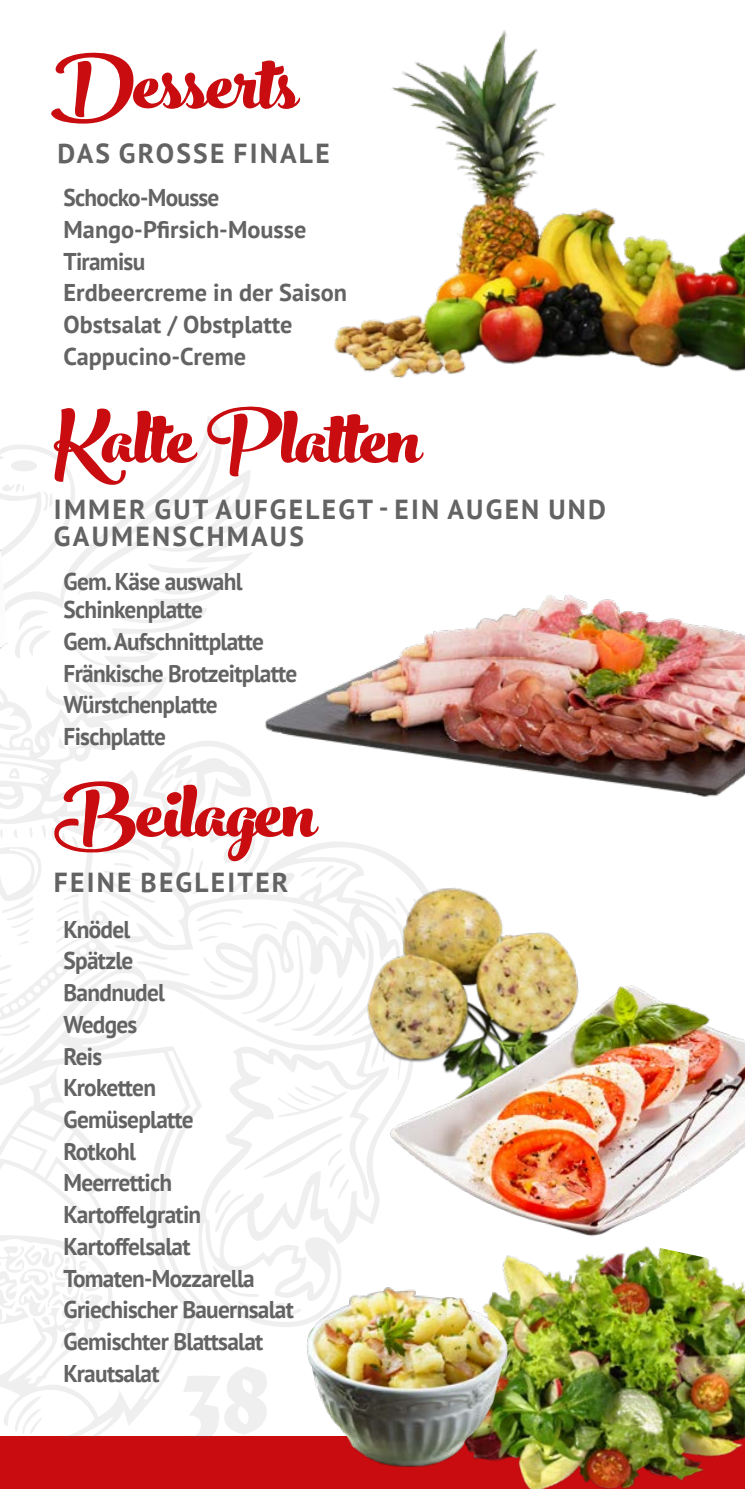
<style>
.page{position:relative;width:745px;height:1489px;background:#fff}
.page>*{position:absolute;margin:0;border:0;box-sizing:border-box;transform-origin:0 0}
.t1{font:700 110px "Peachesand Cream";color:#c90c0f}
.t2{font:700 27.5px/27.2px "PT Sans";letter-spacing:.08em;color:#646363}
.t3{font:700 24.25px/31.8px "PT Sans";letter-spacing:-.03em;color:#646363;scale:.96 1}
.t4{font:700 24.25px/31.8px "PT Sans";color:#646363;scale:.96 1}
</style>
<div class="page">
<div style="left:0;top:1436px;width:744px;height:52px;background:#c90c0f"></div>
<svg style="left:0;top:416px;width:404px;height:1020px"></svg>
<img style="left:253px;top:554px;width:491px;height:286px">
<img style="left:600px;top:1271px;width:144px;height:217px">
<img style="left:236px;top:1267px;width:364px;height:221px">
<img style="left:334px;top:30px;width:410px;height:348px">
<img style="left:0;top:536px;width:11px;height:152px">
<img style="left:337px;top:864px;width:234px;height:242px">
<img style="left:371px;top:957px;width:373px;height:314px">
<h1 class="t1" style="left:51px;top:6px;width:255px">Desserts</h1>
<p class="t2" style="left:57px;top:139px;width:273px">DAS GROSSE FINALE</p>
<p class="t4" style="left:63px;top:181px;width:297px">Schocko-Mousse<br>Mango-Pfirsich-Mousse<br>Tiramisu<br>Erdbeercreme in der Saison<br>Obstsalat / Obstplatte<br>Cappucino-Creme</p>
<h1 class="t1" style="left:53px;top:360px;width:368px">Kalte Platten</h1>
<p class="t2" style="left:54px;top:495px;width:553px">IMMER GUT AUFGELEGT - EIN AUGEN UND<br>GAUMENSCHMAUS</p>
<p class="t3" style="left:63px;top:567px;width:188px;line-height:28px">Gem. Käse auswahl<br>Schinkenplatte</p>
<p class="t3" style="left:63px;top:625px;width:245px">Gem. Aufschnittplatte<br>Fränkische Brotzeitplatte<br>Würstchenplatte<br>Fischplatte</p>
<h1 class="t1" style="left:53px;top:734px;width:263px">Beilagen</h1>
<p class="t2" style="left:54px;top:867px;width:236px">FEINE BEGLEITER</p>
<p class="t3" style="left:63px;top:912px;width:241px">Knödel<br>Spätzle<br>Bandnudel<br>Wedges<br>Reis<br>Kroketten<br>Gemüseplatte<br>Rotkohl<br>Meerrettich<br>Kartoffelgratin<br>Kartoffelsalat<br>Tomaten-Mozzarella<br>Griechischer Bauernsalat<br>Gemischter Blattsalat<br>Krautsalat</p>
</div>
